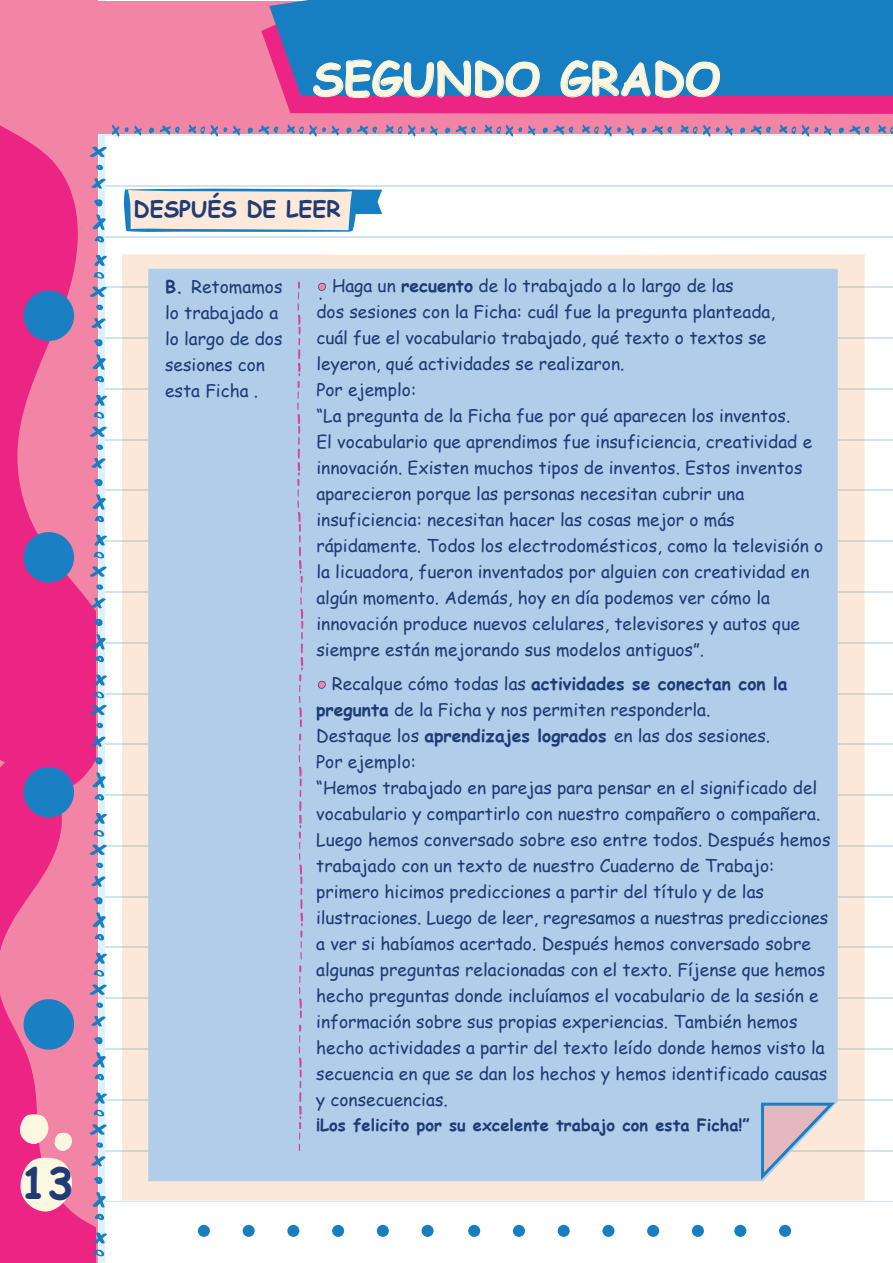
<style>
.page{position:relative;width:893px;height:1263px;background:#fff}
.page>*{position:absolute;margin:0;border:0;box-sizing:border-box;transform-origin:0 0}
.t1{font:700 45px "Comic Sans MS";color:#fbf6e0}
.t2{font:700 42.3px "Comic Sans MS";color:#203b75;scale:1.04 1}
.t3{font:700 22.35px "Comic Sans MS";color:#203b75}
.t4{font:17.4px/26px "Comic Sans MS";color:#1f3c74}
.t5{font:700 16.5px "Comic Sans MS";color:#1f3c74}
.s1{font-weight:700}
</style>
<div class="page">
<hr style="left:0;top:134px;width:893px;height:2px;background:#0f769e">
<hr style="left:0;top:1201px;width:893px;height:1px;background:#0f769e">
<hr style="left:0;top:1150px;width:893px;height:1px;background:#0f769e">
<hr style="left:0;top:1099px;width:893px;height:1px;background:#0f769e">
<hr style="left:0;top:1048px;width:893px;height:1px;background:#0f769e">
<hr style="left:0;top:998px;width:893px;height:1px;background:#0f769e">
<hr style="left:0;top:947px;width:893px;height:1px;background:#0f769e">
<hr style="left:0;top:896px;width:893px;height:1px;background:#0f769e">
<hr style="left:0;top:845px;width:893px;height:1px;background:#0f769e">
<hr style="left:0;top:794px;width:893px;height:2px;background:#0f769e">
<hr style="left:0;top:744px;width:893px;height:1px;background:#0f769e">
<hr style="left:0;top:693px;width:893px;height:1px;background:#0f769e">
<hr style="left:0;top:642px;width:893px;height:1px;background:#0f769e">
<hr style="left:0;top:591px;width:893px;height:1px;background:#0f769e">
<hr style="left:0;top:541px;width:893px;height:1px;background:#0f769e">
<hr style="left:0;top:490px;width:893px;height:1px;background:#0f769e">
<hr style="left:0;top:439px;width:893px;height:1px;background:#0f769e">
<hr style="left:0;top:388px;width:893px;height:1px;background:#0f769e">
<hr style="left:0;top:338px;width:893px;height:1px;background:#0f769e">
<hr style="left:0;top:287px;width:893px;height:1px;background:#0f769e">
<hr style="left:0;top:236px;width:893px;height:1px;background:#0f769e">
<hr style="left:0;top:185px;width:893px;height:1px;background:#0f769e">
<div style="left:99px;top:0;width:6px;height:1263px;background:#daf2fb"></div>
<div style="left:0;top:1px;width:98px;height:1262px;background:#f285a6"></div>
<div style="left:95px;top:1px;width:798px;height:132px;background:#f285a6"></div>
<svg style="left:188px;top:125px;width:17px;height:9px"></svg>
<svg style="left:160px;top:125px;width:20px;height:10px"></svg>
<svg style="left:149px;top:128px;width:5px;height:6px"></svg>
<svg style="left:125px;top:126px;width:17px;height:9px"></svg>
<svg style="left:112px;top:125px;width:7px;height:12px"></svg>
<svg style="left:248px;top:125px;width:30px;height:10px"></svg>
<svg style="left:233px;top:126px;width:7px;height:9px"></svg>
<svg style="left:211px;top:125px;width:16px;height:12px"></svg>
<svg style="left:386px;top:125px;width:16px;height:9px"></svg>
<svg style="left:346px;top:125px;width:31px;height:10px"></svg>
<svg style="left:332px;top:126px;width:7px;height:9px"></svg>
<svg style="left:287px;top:125px;width:39px;height:12px"></svg>
<svg style="left:456px;top:125px;width:20px;height:10px"></svg>
<svg style="left:445px;top:128px;width:5px;height:6px"></svg>
<svg style="left:421px;top:126px;width:17px;height:9px"></svg>
<svg style="left:408px;top:125px;width:7px;height:12px"></svg>
<svg style="left:543px;top:125px;width:30px;height:10px"></svg>
<svg style="left:528px;top:126px;width:7px;height:9px"></svg>
<svg style="left:484px;top:125px;width:38px;height:12px"></svg>
<svg style="left:681px;top:125px;width:16px;height:9px"></svg>
<svg style="left:641px;top:125px;width:31px;height:10px"></svg>
<svg style="left:627px;top:126px;width:7px;height:9px"></svg>
<svg style="left:582px;top:125px;width:39px;height:12px"></svg>
<svg style="left:779px;top:125px;width:17px;height:9px"></svg>
<svg style="left:751px;top:125px;width:20px;height:10px"></svg>
<svg style="left:740px;top:128px;width:5px;height:6px"></svg>
<svg style="left:716px;top:126px;width:17px;height:9px"></svg>
<svg style="left:703px;top:125px;width:7px;height:12px"></svg>
<svg style="left:878px;top:125px;width:15px;height:9px"></svg>
<svg style="left:839px;top:125px;width:30px;height:10px"></svg>
<svg style="left:824px;top:126px;width:7px;height:9px"></svg>
<svg style="left:802px;top:125px;width:16px;height:12px"></svg>
<svg style="left:0;top:125px;width:96px;height:611px;fill:#ec2584"></svg>
<svg style="left:94px;top:272px;width:10px;height:7px"></svg>
<svg style="left:94px;top:255px;width:13px;height:11px"></svg>
<svg style="left:95px;top:236px;width:9px;height:6px"></svg>
<svg style="left:93px;top:214px;width:13px;height:16px"></svg>
<svg style="left:94px;top:199px;width:9px;height:7px"></svg>
<svg style="left:91px;top:178px;width:15px;height:11px"></svg>
<svg style="left:96px;top:165px;width:7px;height:5px"></svg>
<svg style="left:90px;top:147px;width:17px;height:10px"></svg>
<svg style="left:94px;top:412px;width:10px;height:7px"></svg>
<svg style="left:94px;top:395px;width:13px;height:11px"></svg>
<svg style="left:95px;top:376px;width:9px;height:6px"></svg>
<svg style="left:93px;top:354px;width:13px;height:16px"></svg>
<svg style="left:94px;top:339px;width:9px;height:7px"></svg>
<svg style="left:91px;top:318px;width:15px;height:11px"></svg>
<svg style="left:96px;top:305px;width:7px;height:5px"></svg>
<svg style="left:90px;top:286px;width:17px;height:11px"></svg>
<svg style="left:94px;top:552px;width:10px;height:6px"></svg>
<svg style="left:94px;top:534px;width:13px;height:12px"></svg>
<svg style="left:95px;top:516px;width:9px;height:6px"></svg>
<svg style="left:93px;top:494px;width:13px;height:16px"></svg>
<svg style="left:94px;top:479px;width:9px;height:7px"></svg>
<svg style="left:91px;top:458px;width:15px;height:11px"></svg>
<svg style="left:96px;top:444px;width:7px;height:6px"></svg>
<svg style="left:90px;top:426px;width:17px;height:11px"></svg>
<svg style="left:94px;top:692px;width:10px;height:6px"></svg>
<svg style="left:94px;top:674px;width:13px;height:11px"></svg>
<svg style="left:95px;top:656px;width:9px;height:6px"></svg>
<svg style="left:93px;top:634px;width:13px;height:15px"></svg>
<svg style="left:94px;top:619px;width:9px;height:7px"></svg>
<svg style="left:91px;top:598px;width:15px;height:10px"></svg>
<svg style="left:96px;top:584px;width:7px;height:6px"></svg>
<svg style="left:90px;top:566px;width:17px;height:11px"></svg>
<svg style="left:96px;top:723px;width:7px;height:5px"></svg>
<svg style="left:90px;top:705px;width:17px;height:10px"></svg>
<div style="left:24px;top:532px;width:50px;height:50px;background:#1b80c3;border-radius:50%"></div>
<div style="left:24px;top:290px;width:50px;height:51px;background:#1b80c3;border-radius:50%"></div>
<svg style="left:261px;top:27px;width:632px;height:87px;background:#ec2f87"></svg>
<div style="left:269px;top:0;width:624px;height:96px;background:#177fc1"></div>
<svg style="left:313px;top:43px;width:227px;height:55px;background:#3488c2"></svg>
<svg style="left:560px;top:60px;width:160px;height:38px;background:#408bc2"></svg>
<svg style="left:0;top:736px;width:107px;height:527px"></svg>
<div style="left:422px;top:1225px;width:12px;height:12px;background:#177fc1;border-radius:50%"></div>
<div style="left:377px;top:1225px;width:12px;height:12px;background:#177fc1;border-radius:50%"></div>
<div style="left:332px;top:1225px;width:12px;height:12px;background:#177fc1;border-radius:50%"></div>
<div style="left:287px;top:1225px;width:12px;height:12px;background:#177fc1;border-radius:50%"></div>
<div style="left:243px;top:1225px;width:12px;height:12px;background:#177fc1;border-radius:50%"></div>
<div style="left:198px;top:1225px;width:12px;height:12px;background:#177fc1;border-radius:50%"></div>
<div style="left:692px;top:1225px;width:12px;height:12px;background:#177fc1;border-radius:50%"></div>
<div style="left:647px;top:1225px;width:12px;height:12px;background:#177fc1;border-radius:50%"></div>
<div style="left:602px;top:1225px;width:12px;height:12px;background:#177fc1;border-radius:50%"></div>
<div style="left:558px;top:1225px;width:12px;height:12px;background:#177fc1;border-radius:50%"></div>
<div style="left:513px;top:1225px;width:12px;height:12px;background:#177fc1;border-radius:50%"></div>
<div style="left:468px;top:1225px;width:12px;height:12px;background:#177fc1;border-radius:50%"></div>
<div style="left:779px;top:1225px;width:12px;height:12px;background:#177fc1;border-radius:50%"></div>
<div style="left:734px;top:1225px;width:12px;height:12px;background:#177fc1;border-radius:50%"></div>
<svg style="left:123px;top:188px;width:259px;height:44px;background:#d2d7d8"></svg>
<div style="left:122px;top:254px;width:743px;height:946px;background:#fce8d8"></div>
<div style="left:148px;top:269px;width:690px;height:912px;background:#b2cdea"></div>
<svg style="left:758px;top:1101px;width:80px;height:79px;background:#d2c9cd"></svg>
<svg style="left:299px;top:965px;width:3px;height:53px"></svg>
<svg style="left:299px;top:1025px;width:3px;height:126px"></svg>
<svg style="left:299px;top:734px;width:4px;height:225px"></svg>
<svg style="left:297px;top:282px;width:6px;height:445px;background:#b7b2d9"></svg>
<svg style="left:318px;top:681px;width:8px;height:8px"></svg>
<svg style="left:318px;top:283px;width:8px;height:8px"></svg>
<h2 class="t2" style="left:20px;top:1152px;width:53px">13</h2>
<h1 class="t1" style="left:313px;top:46px;width:410px">SEGUNDO GRADO</h1>
<p class="t3" style="left:134px;top:192px;width:209px">DESPUÉS DE LEER</p>
<p class="t4" style="left:165px;top:273px;width:119px"><span class="s1">B.</span> Retomamos lo trabajado a lo largo de dos sesiones con esta Ficha .</p>
<p class="t4" style="left:316px;top:272px;width:508px;text-indent:16px">Haga un <span class="s1">recuento</span> de lo trabajado a lo largo de las<br>dos sesiones con la Ficha: cuál fue la pregunta planteada,<br>cuál fue el vocabulario trabajado, qué texto o textos se leyeron, qué actividades se realizaron.<br>Por ejemplo:<br>“La pregunta de la Ficha fue por qué aparecen los inventos.<br>El vocabulario que aprendimos fue insuficiencia, creatividad e innovación. Existen muchos tipos de inventos. Estos inventos aparecieron porque las personas necesitan cubrir una insuficiencia: necesitan hacer las cosas mejor o más rápidamente. Todos los electrodomésticos, como la televisión o la licuadora, fueron inventados por alguien con creatividad en algún momento. Además, hoy en día podemos ver cómo la innovación produce nuevos celulares, televisores y autos que siempre están mejorando sus modelos antiguos”.</p>
<p class="t4" style="left:318px;top:279px;width:6px">.</p>
<p class="t4" style="left:316px;top:670px;width:516px;text-indent:16px">Recalque cómo todas las <span class="s1">actividades se conectan con la pregunta</span> de la Ficha y nos permiten responderla.<br>Destaque los <span class="s1">aprendizajes logrados</span> en las dos sesiones.<br>Por ejemplo:<br>“Hemos trabajado en parejas para pensar en el significado del vocabulario y compartirlo con nuestro compañero o compañera.<br>Luego hemos conversado sobre eso entre todos. Después hemos trabajado con un texto de nuestro Cuaderno de Trabajo: primero hicimos predicciones a partir del título y de las ilustraciones. Luego de leer, regresamos a nuestras predicciones a ver si habíamos acertado. Después hemos conversado sobre algunas preguntas relacionadas con el texto. Fíjense que hemos hecho preguntas donde incluíamos el vocabulario de la sesión e información sobre sus propias experiencias. También hemos hecho actividades a partir del texto leído donde hemos visto la secuencia en que se dan los hechos y hemos identificado causas y consecuencias.</p>
<p class="t5" style="left:316px;top:1113px;width:435px">¡Los felicito por su excelente trabajo con esta Ficha!”</p>
</div>
